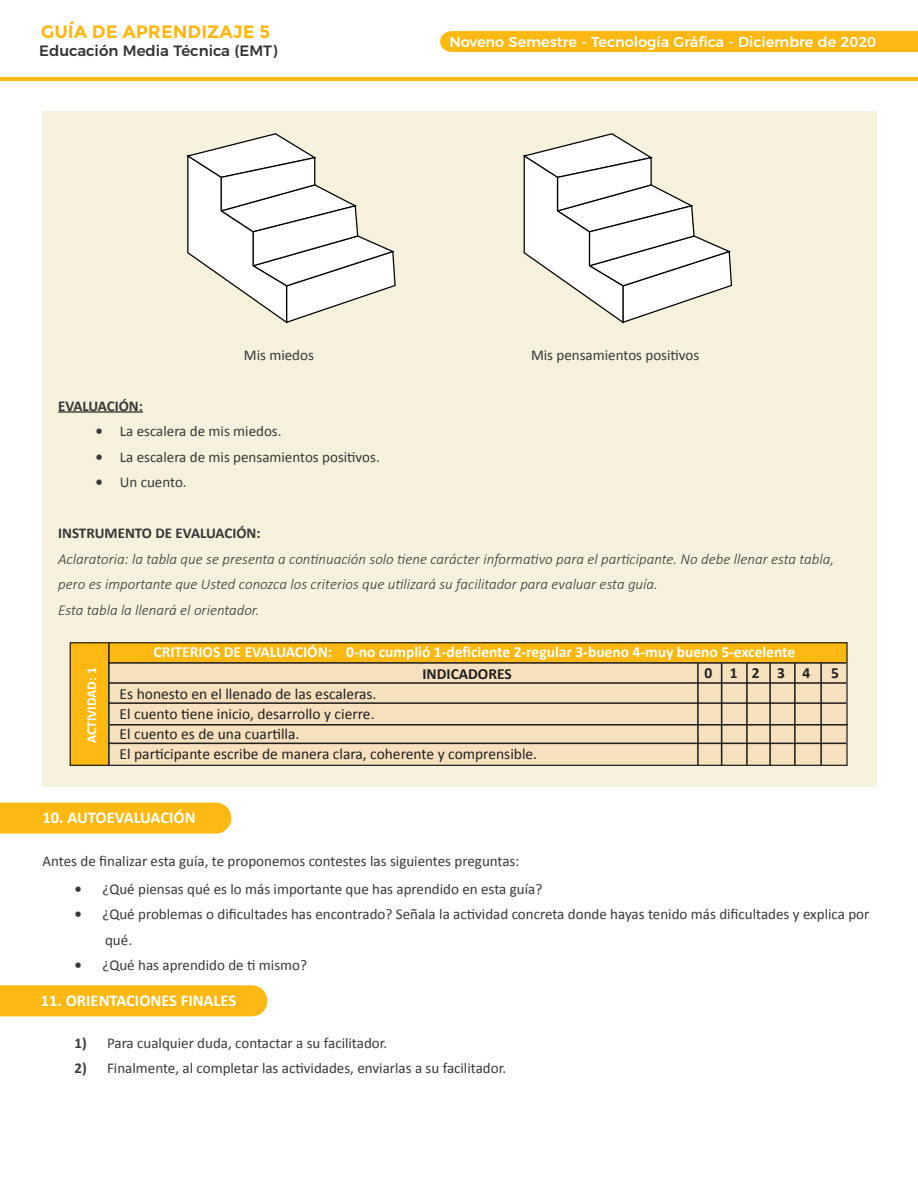
<style>
.page{position:relative;width:918px;height:1188px;background:#fff}
.page>*{position:absolute;margin:0;border:0;box-sizing:border-box;transform-origin:0 0}
.t1{font:700 18px "Montserrat";color:#fdb812}
.t2{font:700 16.5px "Calibri";color:#fff}
.t3{font:15.45px/20.1px "Calibri";color:#221f1f}
.t4{font:700 15.45px "Calibri";color:#fff}
.t5{font:700 15.45px "Calibri";color:#221f1f}
.t6{font:15px/25.5px "Calibri";color:#373837}
.t7{font:italic 300 15px/25.5px "Calibri";color:#373837}
.t8{font:700 15px "Calibri";color:#373837}
.t9{font:500 15px "Montserrat";color:#333232}
.t10{font:500 14.4px "Montserrat";color:#fff}
.t11{font:700 13.65px "Calibri";color:#fff}
.s1{font-weight:700}
</style>
<div class="page">
<div style="left:42px;top:111px;width:835px;height:676px;background:#f6f1dd"></div>
<hr style="left:58px;top:411px;width:85px;height:2px;background:#373837">
<svg style="left:440px;top:31px;width:478px;height:21px;background:#fdb814"></svg>
<hr style="left:0;top:78px;width:918px;height:3px;background:#fdb812">
<div style="left:70px;top:642px;width:38px;height:123px;background:#fdb812"></div>
<div style="left:108px;top:657px;width:739px;height:108px;background:#f6e0be"></div>
<div style="left:108px;top:643px;width:738px;height:20px;background:#fdb812"></div>
<hr style="left:108px;top:643px;width:2px;height:122px;background:#221f1f">
<hr style="left:108px;top:662px;width:738px;height:2px;background:#221f1f">
<hr style="left:108px;top:682px;width:738px;height:2px;background:#221f1f">
<hr style="left:108px;top:702px;width:738px;height:2px;background:#221f1f">
<hr style="left:110px;top:724px;width:738px;height:2px;background:#221f1f">
<hr style="left:108px;top:743px;width:738px;height:1px;background:#221f1f">
<div style="left:70px;top:642px;width:778px;height:124px;border:1px solid #221f1f"></div>
<hr style="left:697px;top:663px;width:2px;height:102px;background:#221f1f">
<hr style="left:721px;top:663px;width:1px;height:102px;background:#221f1f">
<hr style="left:746px;top:663px;width:2px;height:102px;background:#221f1f">
<hr style="left:769px;top:663px;width:2px;height:102px;background:#221f1f">
<hr style="left:794px;top:663px;width:2px;height:102px;background:#221f1f">
<hr style="left:820px;top:663px;width:2px;height:102px;background:#221f1f">
<svg style="left:186px;top:133px;width:210px;height:191px"></svg>
<svg style="left:522px;top:133px;width:211px;height:191px"></svg>
<div style="left:0;top:985px;width:267px;height:31px;background:#fdb812"></div>
<div style="left:0;top:803px;width:231px;height:31px;background:#fdb812"></div>
<p class="t1" style="left:41px;top:21px;width:231px">GUÍA DE APRENDIZAJE 5</p>
<p class="t9" style="left:39px;top:44px;width:240px">Educación Media Técnica (EMT)</p>
<p class="t10" style="left:449px;top:36px;width:428px">Noveno Semestre - Tecnología Gráfica - Diciembre de 2020</p>
<p class="t6" style="left:244px;top:342px;width:72px">Mis miedos</p>
<p class="t6" style="left:531px;top:342px;width:170px">Mis pensamientos positivos</p>
<p class="t6" style="left:95px;top:393px;width:286px;text-indent:-37px"><span class="s1">EVALUACIÓN:<br>ï</span> La escalera de mis miedos.<br><span class="s1">ï</span> La escalera de mis pensamientos positivos. <span class="s1">ï</span> Un cuento.</p>
<p class="t8" style="left:58px;top:526px;width:204px">INSTRUMENTO DE EVALUACIÓN:</p>
<p class="t7" style="left:58px;top:546px;width:777px">Aclaratoria: la tabla que se presenta a continuación solo tiene carácter informativo para el participante. No debe llenar esta tabla, pero es importante que Usted conozca los criterios que utilizará su facilitador para evaluar esta guía.<br>Esta tabla la llenará el orientador.</p>
<p class="t11" style="left:85px;top:743px;width:78px;rotate:-90deg">ACTIVIDAD: 1</p>
<p class="t4" style="left:154px;top:642px;width:643px">CRITERIOS DE EVALUACIÓN: 0-no cumplió 1-deficiente 2-regular 3-bueno 4-muy bueno 5-excelente</p>
<p class="t5" style="left:422px;top:666px;width:91px">INDICADORES</p>
<p class="t3" style="left:120px;top:684px;width:419px">Es honesto en el llenado de las escaleras.<br>El cuento tiene inicio, desarrollo y cierre.<br>El cuento es de una cuartilla.<br>El participante escribe de manera clara, coherente y comprensible.</p>
<p class="t5" style="left:705px;top:665px;width:107px">0 1 2 3 4</p>
<p class="t5" style="left:831px;top:665px;width:9px">5</p>
<p class="t2" style="left:43px;top:810px;width:155px">10. AUTOEVALUACIÓN</p>
<p class="t6" style="left:43px;top:848px;width:478px">Antes de finalizar esta guía, te proponemos contestes las siguientes preguntas:</p>
<p class="t8" style="left:75px;top:881px;width:9px">ï</p>
<p class="t6" style="left:102px;top:876px;width:441px">¿Qué piensas qué es lo más importante que has aprendido en esta guía?</p>
<p class="t8" style="left:75px;top:907px;width:9px">ï</p>
<p class="t6" style="left:102px;top:901px;width:768px">¿Qué problemas o dificultades has encontrado? Señala la actividad concreta donde hayas tenido más dificultades y explica por qué.</p>
<p class="t8" style="left:75px;top:958px;width:9px">ï</p>
<p class="t6" style="left:102px;top:952px;width:206px">¿Qué has aprendido de ti mismo?</p>
<p class="t2" style="left:41px;top:993px;width:197px">11. ORIENTACIONES FINALES</p>
<p class="t6" style="left:74px;top:1030px;width:314px"><span class="s1">1)</span> Para cualquier duda, contactar a su facilitador.</p>
<p class="t6" style="left:74px;top:1056px;width:433px"><span class="s1">2)</span> Finalmente, al completar las actividades, enviarlas a su facilitador.</p>
</div>
